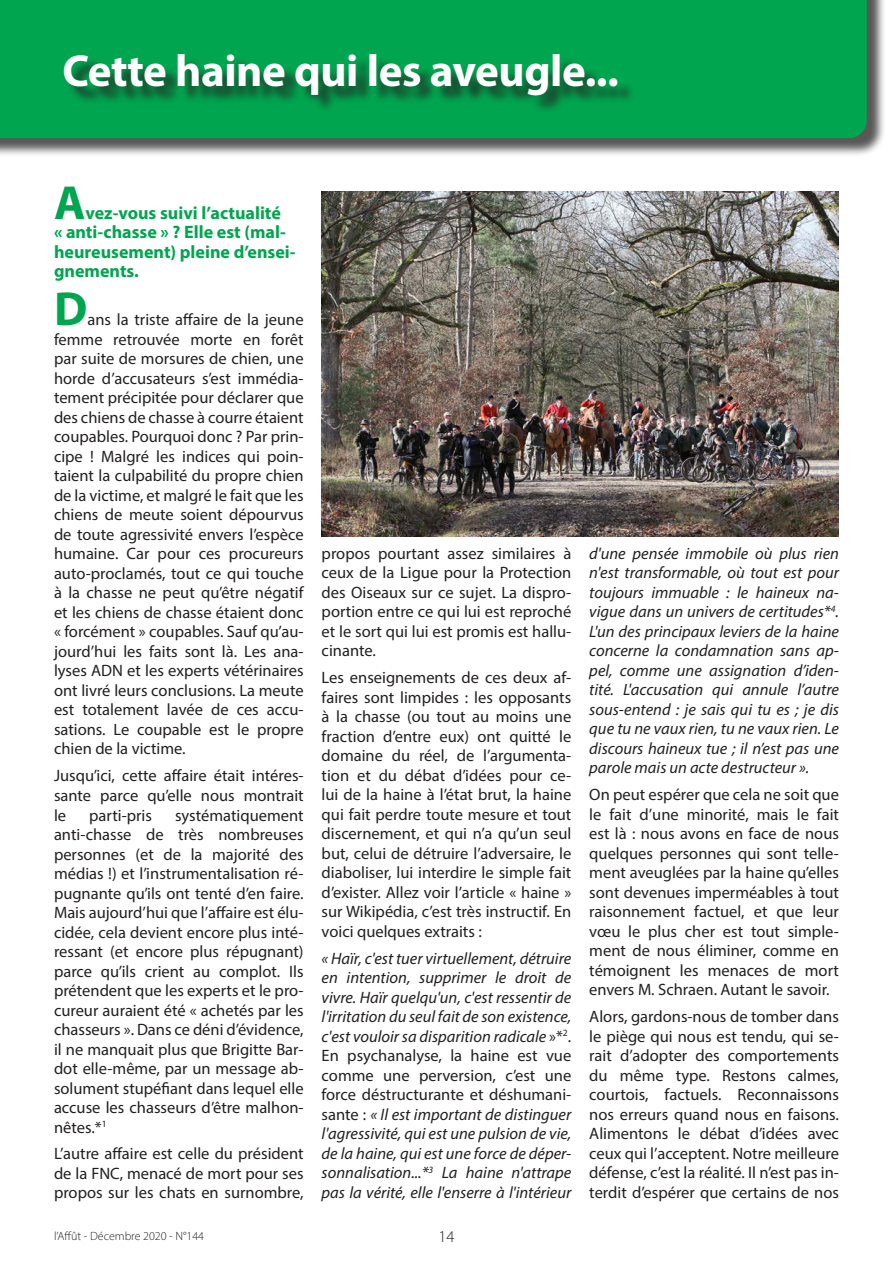
<style>
.page{position:relative;width:893px;height:1263px;background:#fff}
.page>*{position:absolute;margin:0;border:0;box-sizing:border-box;transform-origin:0 0}
.t1{font:700 48px "Myriad Pro";color:#00a54f}
.t2{font:700 45px "Myriad Pro";letter-spacing:-.01em;color:#fff}
.t3{font:700 18px/19.5px "Myriad Pro";color:#00a54f}
.t4{font:16.5px/19.5px "Myriad Pro";color:#231f20;text-align:justify}
.t5{font:italic 16.5px/19.5px "Myriad Pro";color:#231f20;text-align:justify}
.t6{font:300 16.5px "Myriad Pro";color:#231f20}
.t7{font:300 12px "Myriad Pro";color:#231f20}
.s1{font-style:normal}
</style>
<div class="page">
<div style="left:0;top:0;width:886px;height:157px;background:#231f20;opacity:.75"></div>
<div style="left:0;top:0;width:867px;height:138px;background:#00a54f"></div>
<div style="left:67px;top:57px;width:569px;height:57px;background:#231f20;opacity:.75"></div>
<img style="left:322px;top:191px;width:517px;height:345px">
<p class="t2" style="left:63px;top:41px;width:558px">Cette haine qui les aveugle...</p>
<p class="t1" style="left:54px;top:171px;width:33px">A</p>
<p class="t3" style="left:54px;top:202px;width:243px;text-indent:31px">vez-vous suivi l’actualité<br>« anti-chasse » ? Elle est (mal&shy;heureusement) pleine d’ensei&shy;gnements.</p>
<p class="t1" style="left:54px;top:278px;width:35px">D</p>
<p class="t4" style="left:54px;top:310px;width:251px;text-indent:33px">ans la triste affaire de la jeune femme retrouvée morte en forêt par suite de morsures de chien, une horde d’accusateurs s’est immédia&shy;tement précipitée pour déclarer que des chiens de chasse à courre étaient coupables. Pourquoi donc ? Par prin&shy;cipe ! Malgré les indices qui poin&shy;taient la culpabilité du propre chien de la victime, et malgré le fait que les chiens de meute soient dépourvus de toute agressivité envers l’espèce humaine. Car pour ces procureurs auto-proclamés, tout ce qui touche à la chasse ne peut qu’être négatif et les chiens de chasse étaient donc « forcément » coupables. Sauf qu’au&shy;jourd’hui les faits sont là. Les ana&shy;lyses ADN et les experts vétérinaires ont livré leurs conclusions. La meute est totalement lavée de ces accu&shy;sations. Le coupable est le propre chien de la victime.</p>
<p class="t4" style="left:54px;top:766px;width:251px">Jusqu’ici, cette affaire était intéres&shy;sante parce qu’elle nous montrait le</p>
<p class="t4" style="left:54px;top:805px;width:251px;text-indent:121px">systématiquement anti-chasse de très nombreuses personnes (et de la majorité des médias !) et l’instrumentalisation ré&shy;pugnante qu’ils ont tenté d’en faire.<br>Mais aujourd’hui que l’affaire est élu&shy;cidée, cela devient encore plus inté&shy;ressant (et encore plus répugnant) parce qu’ils crient au complot. Ils prétendent que les experts et le pro&shy;cureur auraient été « achetés par les chasseurs ». Dans ce déni d’évidence, il ne manquait plus que Brigitte Bar&shy;dot elle-même, par un message ab&shy;solument stupéfiant dans lequel elle accuse les chasseurs d’être malhon&shy;nêtes.*<sup>1</sup></p>
<p class="t4" style="left:54px;top:1144px;width:251px">L’autre affaire est celle du président de la FNC, menacé de mort pour ses propos sur les chats en surnombre,</p>
<p class="t4" style="left:89px;top:805px;width:64px">parti-pris</p>
<p class="t4" style="left:322px;top:543px;width:251px">propos pourtant assez similaires à ceux de la Ligue pour la Protection des Oiseaux sur ce sujet. La dispro&shy;portion entre ce qui lui est reproché et le sort qui lui est promis est hallu&shy;cinante.</p>
<p class="t4" style="left:322px;top:668px;width:251px">Les enseignements de ces deux af&shy;faires sont limpides : les opposants à la chasse (ou tout au moins une fraction d’entre eux) ont quitté le domaine du réel, de l’argumenta&shy;tion et du débat d’idées pour ce&shy;lui de la haine à l’état brut, la haine qui fait perdre toute mesure et tout discernement, et qui n’a qu’un seul but, celui de détruire l’adversaire, le diaboliser, lui interdire le simple fait d’exister. Allez voir l’article « haine » sur Wikipédia, c’est très instructif. En voici quelques extraits :</p>
<p class="t5" style="left:322px;top:948px;width:251px">« Haïr, c'est tuer virtuellement, détruire en intention, supprimer le droit de vivre. Haïr quelqu'un, c'est ressentir de l'irritation du seul fait de son existence, c'est vouloir sa disparition radicale <span class="s1">»*</span><sup>2</sup><span class="s1">.<br>En psychanalyse, la haine est vue comme une perversion, c’est une force déstructurante et déshumani&shy;sante :</span> « Il est important de distinguer l'agressivité, qui est une pulsion de vie, de la haine, qui est une force de déper&shy;sonnalisation...*<sup>3</sup> La haine n'attrape pas la vérité, elle l'enserre à l'intérieur</p>
<p class="t7" style="left:54px;top:1229px;width:152px">l’Affût - Décembre 2020 - N°144</p>
<p class="t6" style="left:438px;top:1227px;width:18px">14</p>
<p class="t5" style="left:589px;top:543px;width:251px">d'une pensée immobile où plus rien n'est transformable, où tout est pour toujours immuable : le haineux na&shy;vigue dans un univers de certitudes*<sup>4</sup>.<br>L'un des principaux leviers de la haine concerne la condamnation sans ap&shy;pel, comme une assignation d’iden&shy;tité. L'accusation qui annule l’autre sous-entend : je sais qui tu es ; je dis que tu ne vaux rien, tu ne vaux rien. Le discours haineux tue ; il n’est pas une parole mais un acte destructeur ».</p>
<p class="t4" style="left:589px;top:785px;width:251px">On peut espérer que cela ne soit que le fait d’une minorité, mais le fait est là : nous avons en face de nous quelques personnes qui sont telle&shy;ment aveuglées par la haine qu’elles sont devenues imperméables à tout raisonnement factuel, et que leur vœu le plus cher est tout simple&shy;ment de nous éliminer, comme en témoignent les menaces de mort envers M. Schraen. Autant le savoir.</p>
<p class="t4" style="left:589px;top:1007px;width:251px">Alors, gardons-nous de tomber dans le piège qui nous est tendu, qui se&shy;rait d’adopter des comportements du même type. Restons calmes, courtois, factuels. Reconnaissons nos erreurs quand nous en faisons.<br>Alimentons le débat d’idées avec ceux qui l’acceptent. Notre meilleure défense, c’est la réalité. Il n’est pas in&shy;terdit d’espérer que certains de nos</p>
</div>
